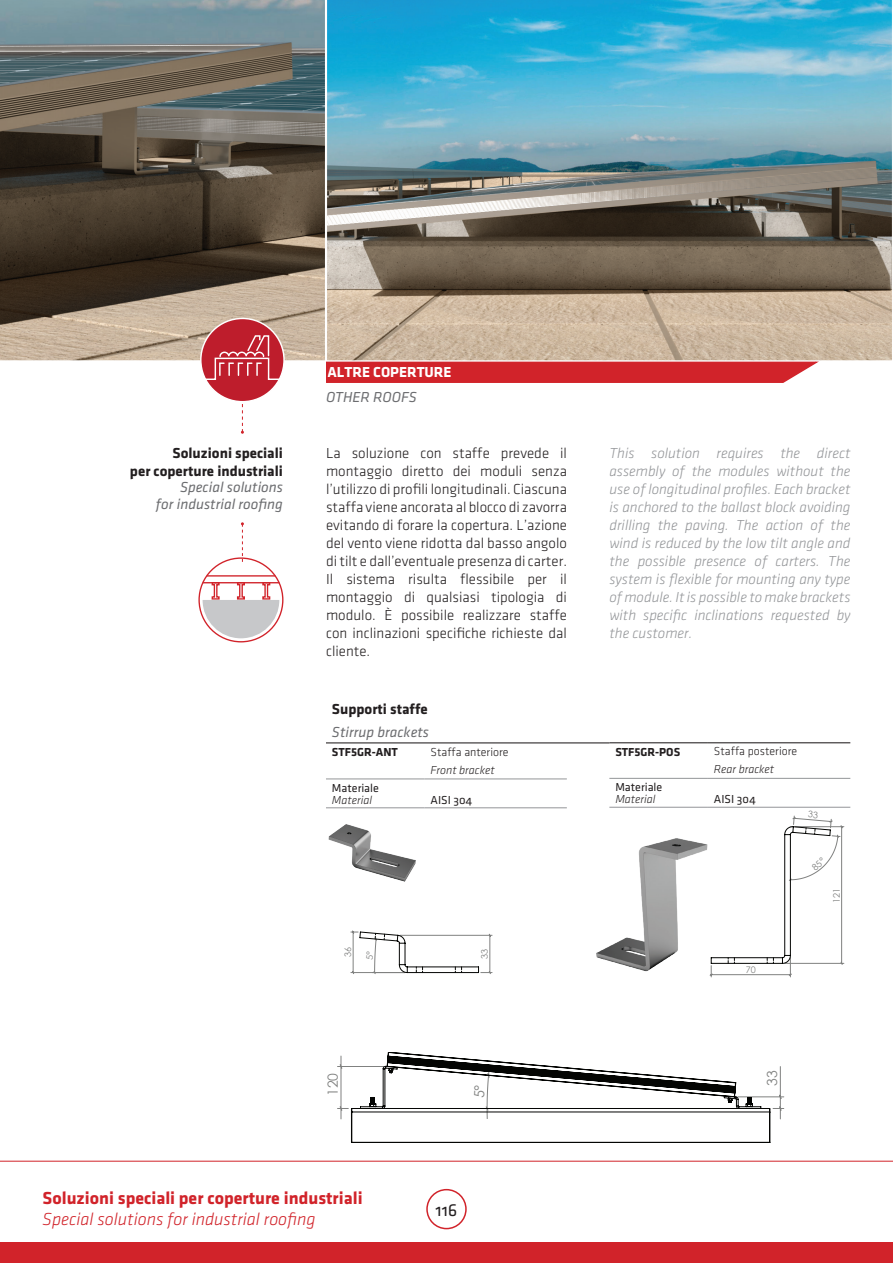
<style>
.page{position:relative;width:893px;height:1263px;background:#fff}
.page>*{position:absolute;margin:0;border:0;box-sizing:border-box;transform-origin:0 0}
.t1{font:700 18px "Klavika";color:#d1232a}
.t2{font:italic 300 18px "Klavika";color:#d1232a}
.t3{font:18px "Klavika Regular OSF";color:#231f20}
.t4{font:15px/18px "Klavika Light TF";color:#231f20;text-align:justify}
.t5{font:italic 300 15px/18px "Klavika";color:#939598;text-align:justify}
.t6{font:italic 15px/16.5px "Klavika";color:#6c6d70;text-align:right}
.t7{font:700 15px/18px "Klavika";color:#231f20;text-align:right}
.t8{font:700 15px "Klavika";color:#fff}
.t9{font:13.95px "Century Gothic";color:#808180}
.t10{font:italic 300 12px "Klavika";color:#231f20}
.t11{font:12px "Klavika Regular OSF";color:#231f20}
.t12{font:12px "Klavika Light TF";color:#231f20}
.t13{font:700 12px "Klavika";color:#231f20}
.t14{font:9px "Century Gothic";color:#808180}
</style>
<div class="page">
<hr style="left:0;top:1161px;width:893px;height:1px;background:#d1232a">
<div style="left:426px;top:1189px;width:41px;height:40px;border:2px solid #d1232a;border-radius:50%"></div>
<div style="left:0;top:1242px;width:893px;height:21px;background:#d1232a"></div>
<svg style="left:0;top:0;width:325px;height:361px;background:#6a655b"></svg>
<svg style="left:326px;top:361px;width:493px;height:22px;background:#d33137"></svg>
<svg style="left:327px;top:0;width:565px;height:361px;background:#779a9f"></svg>
<svg style="left:241px;top:404px;width:3px;height:30px"></svg>
<svg style="left:198px;top:522px;width:86px;height:121px"></svg>
<img style="left:328px;top:824px;width:88px;height:58px">
<img style="left:596px;top:838px;width:114px;height:138px">
<hr style="left:326px;top:742px;width:170px;height:1px;background:#231f20">
<hr style="left:496px;top:742px;width:113px;height:1px;background:#231f20">
<hr style="left:326px;top:779px;width:99px;height:1px;background:#939598">
<hr style="left:425px;top:779px;width:142px;height:1px;background:#939598">
<hr style="left:326px;top:807px;width:99px;height:1px;background:#939598">
<hr style="left:425px;top:807px;width:142px;height:1px;background:#939598">
<hr style="left:609px;top:778px;width:99px;height:1px;background:#939598">
<hr style="left:708px;top:778px;width:142px;height:1px;background:#939598">
<hr style="left:609px;top:807px;width:99px;height:1px;background:#939598">
<hr style="left:708px;top:807px;width:142px;height:1px;background:#939598">
<hr style="left:609px;top:742px;width:99px;height:1px;background:#231f20">
<hr style="left:708px;top:742px;width:142px;height:1px;background:#231f20">
<div style="left:201px;top:318px;width:83px;height:84px;background:#be1d2c;border-radius:50%"></div>
<svg style="left:204px;top:334px;width:77px;height:47px"></svg>
<svg style="left:351px;top:931px;width:141px;height:43px"></svg>
<svg style="left:710px;top:815px;width:134px;height:162px"></svg>
<svg style="left:337px;top:1052px;width:447px;height:91px"></svg>
<p class="t7" style="left:130px;top:444px;width:155px">Soluzioni speciali<br>per coperture industriali</p>
<p class="t6" style="left:156px;top:479px;width:129px">Special solutions<br>for industrial roofing</p>
<p class="t8" style="left:327px;top:364px;width:126px">ALTRE COPERTURE</p>
<p class="t6" style="left:326px;top:388px;width:92px">OTHER ROOFS</p>
<p class="t4" style="left:326px;top:444px;width:242px">La soluzione con staffe prevede il montaggio diretto dei moduli senza l’utilizzo di profili longitudinali. Ciascuna staffa viene ancorata al blocco di zavorra evitando di forare la copertura. L’azione del vento viene ridotta dal basso angolo di tilt e dall’eventuale presenza di carter.<br>Il sistema risulta flessibile per il montaggio di qualsiasi tipologia di modulo. È possibile realizzare staffe con inclinazioni specifiche richieste dal cliente.</p>
<p class="t7" style="left:332px;top:700px;width:97px">Supporti staffe</p>
<p class="t6" style="left:332px;top:724px;width:99px">Stirrup brackets</p>
<p class="t13" style="left:332px;top:745px;width:67px">STF5GR-ANT</p>
<p class="t12" style="left:431px;top:746px;width:80px">Staffa anteriore</p>
<p class="t10" style="left:431px;top:764px;width:66px">Front bracket</p>
<p class="t11" style="left:332px;top:781px;width:48px">Materiale</p>
<p class="t10" style="left:332px;top:793px;width:42px">Material</p>
<p class="t11" style="left:431px;top:793px;width:43px">AISI 304</p>
<p class="t14" style="left:342px;top:957px;width:12px;rotate:-90deg">36</p>
<p class="t14" style="left:479px;top:959px;width:12px;rotate:-90deg">33</p>
<p class="t5" style="left:609px;top:444px;width:242px">This solution requires the direct assembly of the modules without the use of longitudinal profiles. Each bracket is anchored to the ballast block avoiding drilling the paving. The action of the wind is reduced by the low tilt angle and the possible presence of carters. The system is flexible for mounting any type of module. It is possible to make brackets with specific inclinations requested by the customer.</p>
<p class="t13" style="left:615px;top:745px;width:66px">STF5GR-POS</p>
<p class="t12" style="left:714px;top:745px;width:85px">Staffa posteriore</p>
<p class="t10" style="left:714px;top:763px;width:62px">Rear bracket</p>
<p class="t11" style="left:615px;top:781px;width:48px">Materiale</p>
<p class="t10" style="left:615px;top:793px;width:42px">Material</p>
<p class="t11" style="left:714px;top:793px;width:43px">AISI 304</p>
<p class="t14" style="left:746px;top:964px;width:12px">70</p>
<p class="t14" style="left:831px;top:902px;width:17px;rotate:-90deg">121</p>
<p class="t9" style="left:324px;top:1096px;width:25px;rotate:-90deg">120</p>
<p class="t9" style="left:763px;top:1086px;width:17px;rotate:-90deg">33</p>
<p class="t1" style="left:43px;top:1188px;width:321px">Soluzioni speciali per coperture industriali</p>
<p class="t2" style="left:43px;top:1210px;width:274px">Special solutions for industrial roofing</p>
<p class="t3" style="left:435px;top:1201px;width:23px">116</p>
</div>
